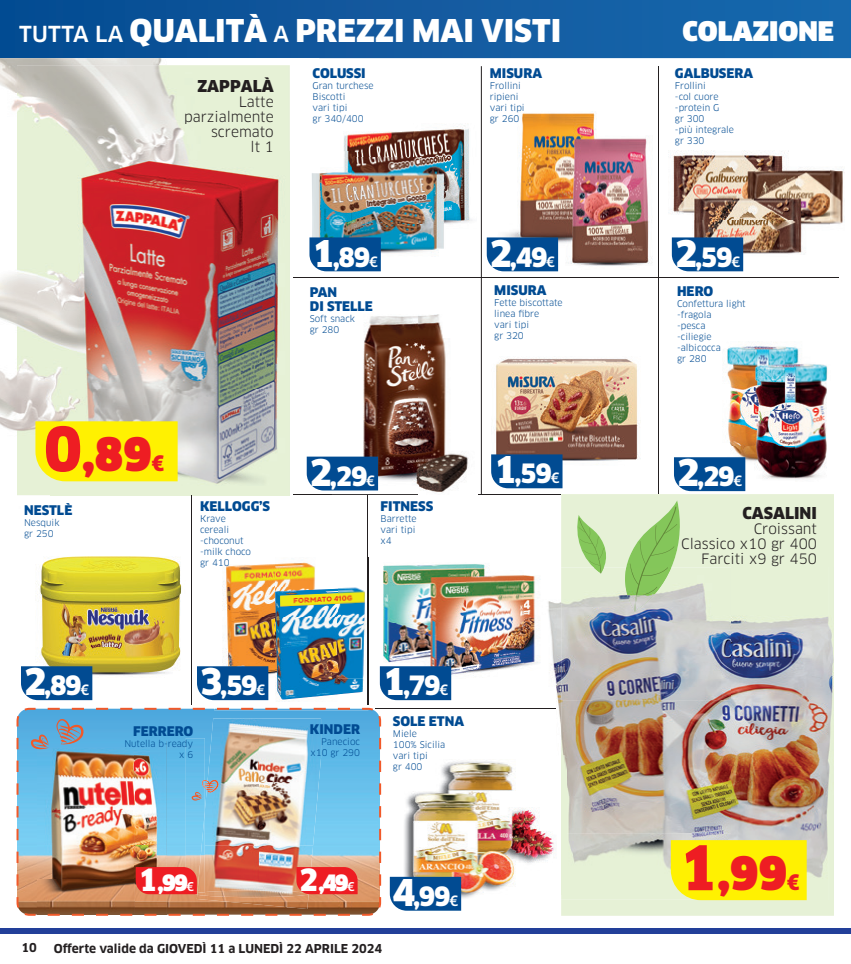
<style>
.page{position:relative;width:851px;height:964px;background:#fff}
.page>*{position:absolute;margin:0;border:0;box-sizing:border-box;transform-origin:0 0}
.t1{font:900 45px "Clan OT";color:#ee1d23}
.t2{font:900 30.7px "Clan";color:#fff}
.t3{font:900 26.4px "Clan";color:#fff}
.t4{font:900 26px "Clan OT";letter-spacing:-.05em;color:#fff}
.t5{font:900 22px "Clan OT";color:#fff}
.t6{font:900 16px "Clan OT";color:#231f20}
.t7{font:14px/15px "Clan OT";color:#231f20;text-align:right}
.t8{font:900 13px/14px "Clan OT";color:#014b92}
.t9{font:700 12px "Clan OT";color:#231f20}
.t10{font:9px/11px "Clan OT";color:#014b92}
.s1{font-family:"Clan OT";font-weight:500;font-size:21.6px}
.s2{font-size:60px}
.s3{font-size:21px}
.s4{font-size:36px}
.s5{font-weight:500;font-size:14px}
.s6{font-size:30px}
.s7{font-weight:500;font-size:12px}
</style>
<div class="page">
<div style="left:0;top:928px;width:850px;height:6px;background:#223f99"></div>
<svg style="left:0;top:0;width:850px;height:58px;background:#10599f"></svg>
<div style="left:561px;top:494px;width:272px;height:422px;background:#e6f1d6"></div>
<svg style="left:616px;top:500px;width:70px;height:67px;background:#bbdda0"></svg>
<hr style="left:191px;top:496px;width:1px;height:209px;background:#231f20">
<hr style="left:368px;top:495px;width:1px;height:209px;background:#231f20">
<hr style="left:481px;top:66px;width:1px;height:428px;background:#231f20">
<hr style="left:658px;top:66px;width:1px;height:428px;background:#231f20">
<hr style="left:293px;top:278px;width:545px;height:1px;background:#231f20">
<hr style="left:293px;top:494px;width:268px;height:1px;background:#231f20">
<hr style="left:375px;top:708px;width:180px;height:1px;background:#231f20">
<img style="left:0;top:58px;width:162px;height:35px">
<img style="left:0;top:100px;width:17px;height:331px">
<img style="left:50px;top:495px;width:240px;height:1px">
<img style="left:17px;top:65px;width:273px;height:107px">
<img style="left:17px;top:172px;width:34px;height:323px">
<img style="left:319px;top:271px;width:32px;height:186px">
<img style="left:319px;top:278px;width:32px;height:1px">
<img style="left:38px;top:152px;width:252px;height:340px">
<svg style="left:293px;top:278px;width:26px;height:1px"></svg>
<div style="left:35px;top:421px;width:143px;height:60px;background:#fff101"></div>
<img style="left:552px;top:567px;width:282px;height:333px">
<img style="left:621px;top:567px;width:50px;height:44px">
<img style="left:634px;top:567px;width:11px;height:45px">
<img style="left:641px;top:567px;width:27px;height:9px">
<img style="left:636px;top:587px;width:21px;height:10px">
<img style="left:630px;top:567px;width:9px;height:18px">
<svg style="left:574px;top:515px;width:36px;height:59px;background:#bbdca0"></svg>
<div style="left:670px;top:840px;width:136px;height:60px;background:#fff101"></div>
<img style="left:343px;top:124px;width:126px;height:33px">
<img style="left:351px;top:157px;width:121px;height:96px">
<img style="left:312px;top:152px;width:39px;height:85px">
<svg style="left:309px;top:237px;width:72px;height:34px;background:#095195"></svg>
<img style="left:723px;top:341px;width:105px;height:141px">
<div style="left:674px;top:457px;width:71px;height:34px;background:#014b92"></div>
<img style="left:379px;top:564px;width:87px;height:120px">
<img style="left:466px;top:564px;width:58px;height:90px">
<img style="left:466px;top:654px;width:58px;height:20px">
<img style="left:524px;top:567px;width:33px;height:117px">
<div style="left:380px;top:666px;width:71px;height:34px;background:#014b92"></div>
<img style="left:505px;top:111px;width:148px;height:159px">
<div style="left:486px;top:237px;width:72px;height:34px;background:#014b92"></div>
<img style="left:36px;top:556px;width:146px;height:121px">
<div style="left:21px;top:666px;width:71px;height:34px;background:#014b92"></div>
<img style="left:561px;top:755px;width:5px;height:139px">
<img style="left:404px;top:760px;width:148px;height:134px">
<div style="left:390px;top:877px;width:71px;height:34px;background:#014b92"></div>
<img style="left:668px;top:151px;width:176px;height:105px">
<div style="left:671px;top:237px;width:72px;height:34px;background:#014b92"></div>
<img style="left:496px;top:358px;width:145px;height:107px">
<div style="left:491px;top:454px;width:71px;height:34px;background:#014b92"></div>
<img style="left:215px;top:557px;width:153px;height:148px">
<div style="left:197px;top:666px;width:71px;height:34px;background:#014b92"></div>
<img style="left:363px;top:316px;width:56px;height:106px">
<img style="left:419px;top:315px;width:50px;height:178px">
<img style="left:351px;top:422px;width:68px;height:69px">
<img style="left:332px;top:315px;width:19px;height:142px">
<svg style="left:306px;top:457px;width:72px;height:38px;background:#21609c"></svg>
<img style="left:16px;top:707px;width:366px;height:209px">
<h2 class="t2" style="left:19px;top:13px;width:543px"><span class="s1">TUTTA LA</span> QUALITÀ <span class="s1">A</span> PREZZI MAI VISTI</h2>
<h3 class="t3" style="left:682px;top:16px;width:153px">COLAZIONE</h3>
<h3 class="t6" style="left:197px;top:77px;width:78px">ZAPPALÀ</h3>
<h3 class="t7" style="left:184px;top:94px;width:91px">Latte parzialmente scremato<br>lt 1</h3>
<h3 class="t8" style="left:312px;top:67px;width:55px">COLUSSI</h3>
<p class="t10" style="left:312px;top:80px;width:62px">Gran turchese<br>Biscotti<br>vari tipi<br>gr 340/400</p>
<h3 class="t8" style="left:490px;top:67px;width:54px">MISURA</h3>
<p class="t10" style="left:490px;top:80px;width:36px">Frollini ripieni vari tipi gr 260</p>
<h3 class="t8" style="left:674px;top:67px;width:80px">GALBUSERA</h3>
<p class="t10" style="left:674px;top:80px;width:61px">Frollini<br>-col cuore -protein G<br>gr 300<br>-più integrale gr 330</p>
<h1 class="t1" style="left:44px;top:429px;width:122px"><span class="s2">0</span>,89<span class="s3">€</span></h1>
<h3 class="t8" style="left:24px;top:504px;width:50px">NESTLÈ</h3>
<p class="t10" style="left:24px;top:517px;width:37px">Nesquik gr 250</p>
<h3 class="t8" style="left:200px;top:499px;width:71px">KELLOGG’S</h3>
<p class="t10" style="left:200px;top:513px;width:52px">Krave cereali -choconut -milk choco gr 410</p>
<h3 class="t4" style="left:312px;top:241px;width:67px"><span class="s4">1</span>,89<span class="s5">€</span></h3>
<h3 class="t8" style="left:310px;top:286px;width:65px">PAN<br>DI STELLE</h3>
<p class="t10" style="left:310px;top:314px;width:47px">Soft snack gr 280</p>
<h3 class="t4" style="left:309px;top:460px;width:67px"><span class="s4">2</span>,29<span class="s5">€</span></h3>
<h3 class="t8" style="left:380px;top:499px;width:54px">FITNESS</h3>
<p class="t10" style="left:380px;top:513px;width:38px">Barrette vari tipi x4</p>
<h3 class="t4" style="left:489px;top:241px;width:67px"><span class="s4">2</span>,49<span class="s5">€</span></h3>
<h3 class="t8" style="left:494px;top:283px;width:54px">MISURA</h3>
<p class="t10" style="left:494px;top:297px;width:70px">Fette biscottate linea fibre<br>vari tipi<br>gr 320</p>
<h3 class="t4" style="left:494px;top:458px;width:67px"><span class="s4">1</span>,59<span class="s5">€</span></h3>
<h3 class="t4" style="left:24px;top:670px;width:67px"><span class="s4">2</span>,89<span class="s5">€</span></h3>
<h3 class="t4" style="left:200px;top:670px;width:67px"><span class="s4">3</span>,59<span class="s5">€</span></h3>
<h3 class="t8" style="left:133px;top:724px;width:62px">FERRERO</h3>
<p class="t10" style="left:124px;top:738px;width:70px;text-align:right">Nutella b-ready x 6</p>
<h3 class="t8" style="left:310px;top:723px;width:52px">KINDER</h3>
<p class="t10" style="left:310px;top:736px;width:51px;text-align:right">Panecioc x10 gr 290</p>
<h3 class="t4" style="left:382px;top:670px;width:67px"><span class="s4">1</span>,79<span class="s5">€</span></h3>
<h3 class="t8" style="left:393px;top:714px;width:73px">SOLE ETNA</h3>
<p class="t10" style="left:393px;top:728px;width:54px">Miele<br>100% Sicilia vari tipi<br>gr 400</p>
<h3 class="t5" style="left:138px;top:870px;width:57px"><span class="s6">1</span>,99<span class="s7">€</span></h3>
<h3 class="t5" style="left:299px;top:870px;width:57px"><span class="s6">2</span>,49<span class="s7">€</span></h3>
<h3 class="t4" style="left:392px;top:881px;width:67px"><span class="s4">4</span>,99<span class="s5">€</span></h3>
<h3 class="t9" style="left:21px;top:940px;width:17px">10</h3>
<h3 class="t9" style="left:54px;top:942px;width:330px">Offerte valide da GIOVEDÌ 11 a LUNEDÌ 22 APRILE 2024</h3>
<h3 class="t4" style="left:674px;top:241px;width:67px"><span class="s4">2</span>,59<span class="s5">€</span></h3>
<h3 class="t8" style="left:677px;top:285px;width:38px">HERO</h3>
<p class="t10" style="left:677px;top:298px;width:70px">Confettura light -fragola<br>-pesca<br>-ciliegie -albicocca<br>gr 280</p>
<h3 class="t4" style="left:676px;top:461px;width:67px"><span class="s4">2</span>,29<span class="s5">€</span></h3>
<h3 class="t6" style="left:742px;top:503px;width:76px">CASALINI</h3>
<h3 class="t7" style="left:681px;top:521px;width:137px">Croissant<br>Classico x10 gr 400<br>Farciti x9 gr 450</h3>
<h1 class="t1" style="left:679px;top:848px;width:122px"><span class="s2">1</span>,99<span class="s3">€</span></h1>
</div>
